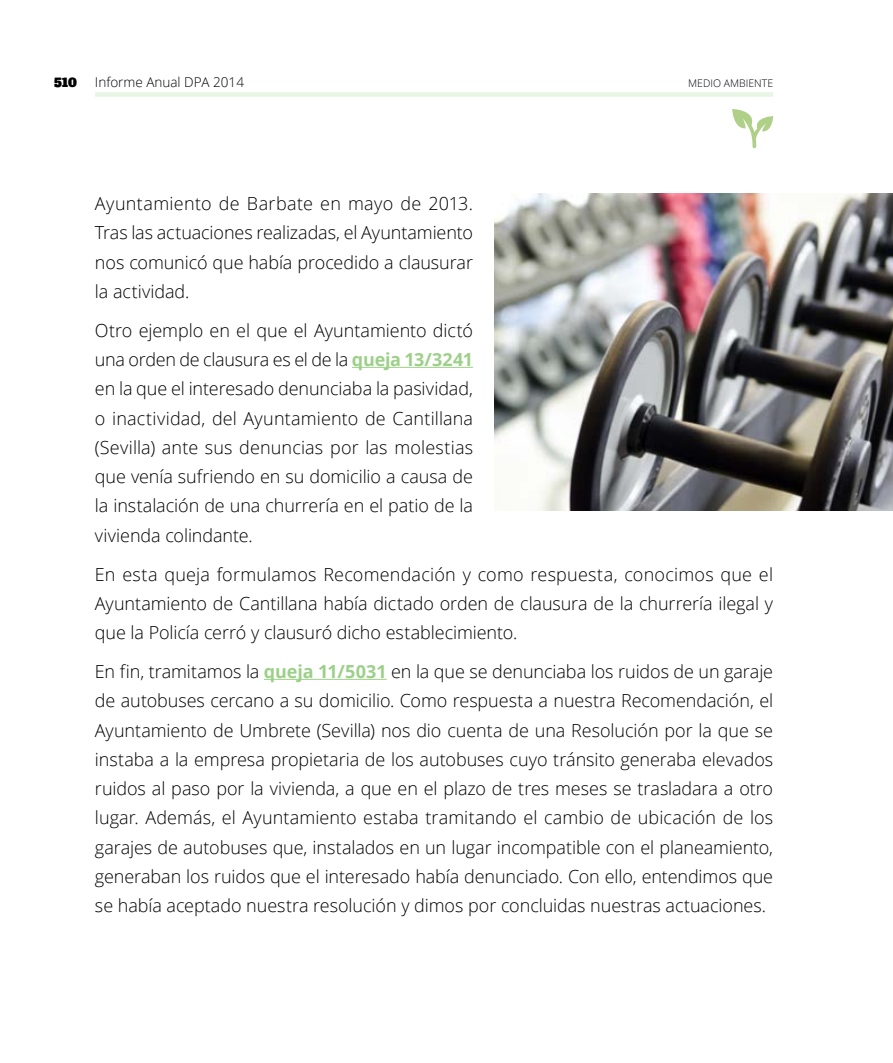
<style>
.page{position:relative;width:893px;height:1063px;background:#fff}
.page>*{position:absolute;margin:0;border:0;box-sizing:border-box;transform-origin:0 0}
.t1{font:300 18px/29.2px "Open Sans";letter-spacing:-.005em;color:#000;text-align:justify}
.t2{font:300 13.5px "Open Sans";color:#000}
.t3{font:12px "Alfa Slab One";color:#000}
.t4{font:300 10.5px "Open Sans";color:#000}
.s1{font-weight:700;color:#9cd088}
</style>
<div class="page">
<div style="left:95px;top:92px;width:678px;height:5px;background:#e8f4e4"></div>
<svg style="left:732px;top:109px;width:41px;height:39px"></svg>
<hr style="left:352px;top:367px;width:121px;height:1px;background:#9cd088">
<hr style="left:264px;top:679px;width:123px;height:1px;background:#9cd088">
<img style="left:494px;top:194px;width:398px;height:317px">
<p class="t3" style="left:54px;top:74px;width:24px">510</p>
<p class="t2" style="left:95px;top:72px;width:151px">Informe Anual DPA 2014</p>
<p class="t4" style="left:688px;top:75px;width:86px">MEDIO AMBIENTE</p>
<p class="t1" style="left:95px;top:188px;width:380px">Ayuntamiento de Barbate en mayo de 2013.<br>Tras las actuaciones realizadas, el Ayuntamiento nos comunicó que había procedido a clausurar la actividad.</p>
<p class="t1" style="left:95px;top:315px;width:380px">Otro ejemplo en el que el Ayuntamiento dictó una orden de clausura es el de la <span class="s1">queja 13/3241 </span>en la que el interesado denunciaba la pasividad, o inactividad, del Ayuntamiento de Cantillana (Sevilla) ante sus denuncias por las molestias que venía sufriendo en su domicilio a causa de la instalación de una churrería en el patio de la vivienda colindante.</p>
<p class="t1" style="left:95px;top:559px;width:680px">En esta queja formulamos Recomendación y como respuesta, conocimos que el Ayuntamiento de Cantillana había dictado orden de clausura de la churrería ilegal y que la Policía cerró y clausuró dicho establecimiento.</p>
<p class="t1" style="left:95px;top:656px;width:680px">En fin, tramitamos la <span class="s1">queja 11/5031</span> en la que se denunciaba los ruidos de un garaje de autobuses cercano a su domicilio. Como respuesta a nuestra Recomendación, el Ayuntamiento de Umbrete (Sevilla) nos dio cuenta de una Resolución por la que se instaba a la empresa propietaria de los autobuses cuyo tránsito generaba elevados ruidos al paso por la vivienda, a que en el plazo de tres meses se trasladara a otro lugar. Además, el Ayuntamiento estaba tramitando el cambio de ubicación de los garajes de autobuses que, instalados en un lugar incompatible con el planeamiento, generaban los ruidos que el interesado había denunciado. Con ello, entendimos que se había aceptado nuestra resolución y dimos por concluidas nuestras actuaciones.</p>
</div>
